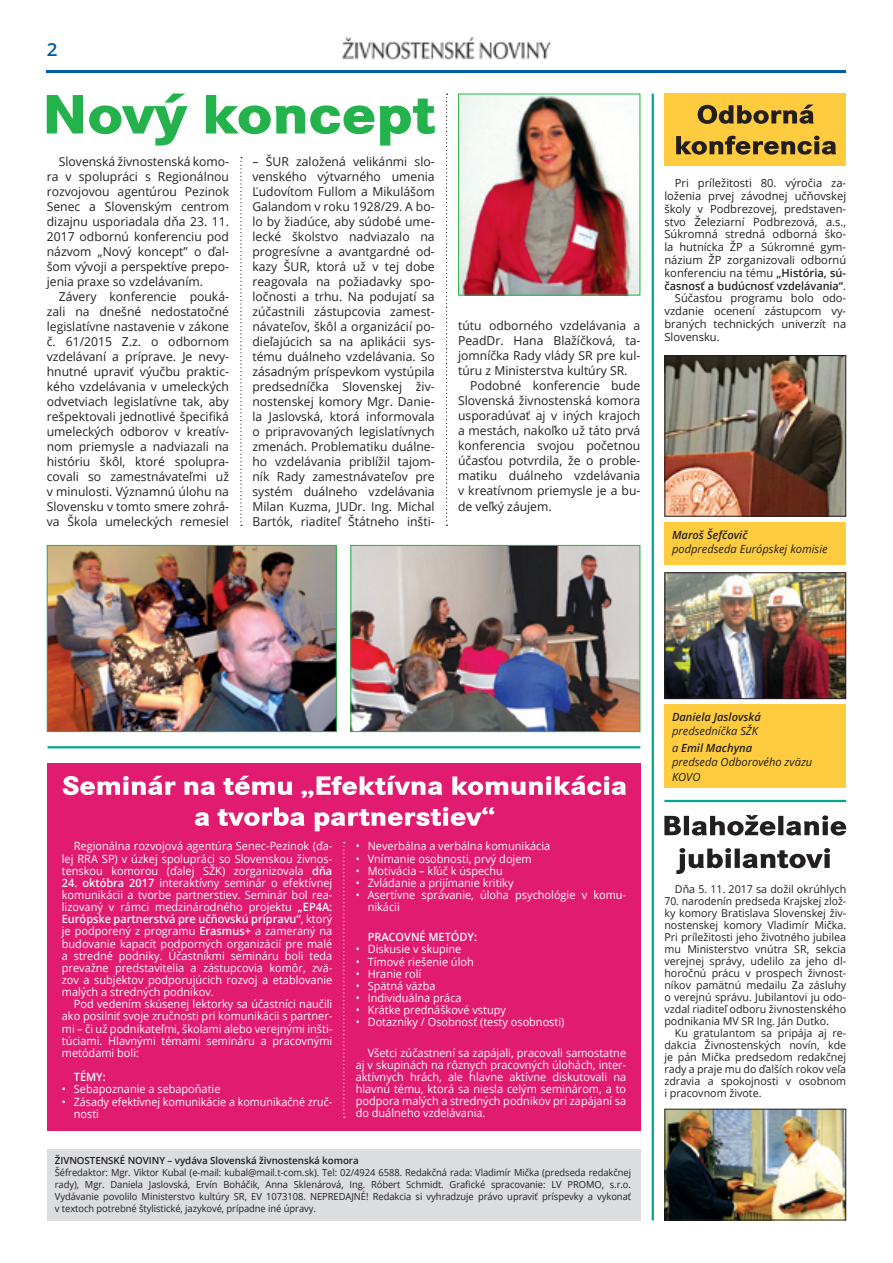
<style>
.page{position:relative;width:893px;height:1263px;background:#fff}
.page>*{position:absolute;margin:0;border:0;box-sizing:border-box;transform-origin:0 0}
.t1{font:600 18px "Open Sans";color:#015aaa;scale:1.05 1}
.t2{font:12.3px/15px "Open Sans";color:#231f20;text-align:justify}
.t3{font:11.4px/12.1px "Open Sans";color:#fff;text-align:justify;scale:.96 1}
.t4{font:11.4px/12.1px "Open Sans";color:#fff;scale:.94 1}
.t5{font:600 11.4px "Open Sans";color:#fff;scale:.96 1}
.t6{font:11.25px "Open Sans";color:#231f20}
.t7{font:italic 11.25px/17.2px "Open Sans";color:#231f20}
.t8{font:600 11.25px "Open Sans";color:#231f20}
.t9{font:italic 600 11.25px "Open Sans";color:#231f20}
.t10{font:10.8px/12px "Open Sans";color:#231f20;text-align:justify;scale:.96 1}
.t11{font:10.8px/12px "Open Sans";color:#231f20;text-align:justify}
.t12{font:9.75px/12px "Open Sans";letter-spacing:-.005em;color:#231f20;text-align:justify;scale:.96 1}
.t13{font:600 9.75px "Open Sans";letter-spacing:-.005em;color:#231f20}
.s1{font-weight:600}
.s2{font-weight:400}
</style>
<div class="page">
<hr style="left:47px;top:70px;width:799px;height:3px;background:#015aaa">
<img style="left:341px;top:36px;width:210px;height:24px">
<div style="left:47px;top:1149px;width:593px;height:71px;background:#dcdddf"></div>
<div style="left:664px;top:94px;width:182px;height:72px;background:#fecc3e"></div>
<hr style="left:48px;top:746px;width:592px;height:2px;background:#00a78e">
<svg style="left:240px;top:157px;width:2px;height:369px"></svg>
<svg style="left:446px;top:94px;width:2px;height:432px"></svg>
<img style="left:49px;top:547px;width:286px;height:183px">
<div style="left:47px;top:545px;width:290px;height:187px;border:1px solid #23b24b"></div>
<div style="left:47px;top:763px;width:593px;height:368px;background:#e11b70"></div>
<svg style="left:343px;top:842px;width:2px;height:276px"></svg>
<svg style="left:63px;top:776px;width:563px;height:22px"></svg>
<svg style="left:195px;top:807px;width:299px;height:24px"></svg>
<hr style="left:652px;top:94px;width:2px;height:1126px;background:#00a78e">
<img style="left:352px;top:547px;width:286px;height:183px">
<div style="left:350px;top:545px;width:290px;height:187px;border:1px solid #23b24b"></div>
<img style="left:460px;top:96px;width:178px;height:198px">
<div style="left:458px;top:94px;width:182px;height:202px;border:1px solid #23b24b"></div>
<svg style="left:47px;top:94px;width:388px;height:52px"></svg>
<svg style="left:698px;top:105px;width:116px;height:19px"></svg>
<svg style="left:676px;top:136px;width:160px;height:19px"></svg>
<div style="left:664px;top:522px;width:182px;height:43px;background:#fecc3e"></div>
<div style="left:664px;top:704px;width:182px;height:84px;background:#fecc3e"></div>
<img style="left:666px;top:357px;width:178px;height:158px">
<div style="left:664px;top:355px;width:182px;height:162px;border:1px solid #231f20"></div>
<img style="left:666px;top:574px;width:178px;height:123px">
<div style="left:664px;top:572px;width:182px;height:127px;border:1px solid #231f20"></div>
<img style="left:666px;top:1111px;width:178px;height:107px">
<div style="left:664px;top:1109px;width:182px;height:111px;border:1px solid #231f20"></div>
<hr style="left:664px;top:800px;width:182px;height:2px;background:#00a78e">
<svg style="left:664px;top:815px;width:182px;height:20px"></svg>
<svg style="left:676px;top:848px;width:154px;height:26px"></svg>
<h1 class="t1" style="left:47px;top:37px;width:12px">2</h1>
<p class="t2" style="left:47px;top:153px;width:184px;text-indent:12px">Slovenská živnostenská komo&shy;ra v spolupráci s Regionálnou rozvojovou agentúrou Pezinok Senec a Slovenským centrom dizajnu usporiadala dňa 23. 11.<br>2017 odbornú konferenciu pod názvom „Nový koncept” o ďal&shy;šom vývoji a perspektíve prepo&shy;jenia praxe so vzdelávaním.</p>
<p class="t2" style="left:47px;top:288px;width:184px;text-indent:12px">Závery konferencie pouká&shy;zali na dnešné nedostatočné legislatívne nastavenie v zákone č. 61/2015 Z.z. o odbornom vzdelávaní a príprave. Je nevy&shy;hnutné upraviť výučbu praktic&shy;kého vzdelávania v umeleckých odvetviach legislatívne tak, aby rešpektovali jednotlivé špecifiká umeleckých odborov v kreatív&shy;nom priemysle a nadviazali na históriu škôl, ktoré spolupra&shy;covali so zamestnávateľmi už v minulosti. Významnú úlohu na Slovensku v tomto smere zohrá&shy;va Škola umeleckých remesiel</p>
<p class="t2" style="left:252px;top:153px;width:184px">– ŠUR založená velikánmi slo&shy;venského výtvarného umenia Ľudovítom Fullom a Mikulášom Galandom v roku 1928/29. A bo&shy;lo by žiadúce, aby súdobé ume&shy;lecké školstvo nadviazalo na progresívne a avantgardné od&shy;kazy ŠUR, ktorá už v tej dobe reagovala na požiadavky spo&shy;ločnosti a trhu. Na podujatí sa zúčastnili zástupcovia zamest&shy;návateľov, škôl a organizácií po&shy;dieľajúcich sa na aplikácii sys&shy;tému duálneho vzdelávania. So zásadným príspevkom vystúpila predsedníčka Slovenskej živ&shy;nostenskej komory Mgr. Danie&shy;la Jaslovská, ktorá informovala o pripravovaných legislatívnych zmenách. Problematiku duálne&shy;ho vzdelávania priblížil tajom&shy;ník Rady zamestnávateľov pre systém duálneho vzdelávania Milan Kuzma, JUDr. Ing. Michal Bartók, riaditeľ Štátneho inšti-</p>
<p class="t2" style="left:458px;top:318px;width:184px">tútu odborného vzdelávania a PeadDr. Hana Blažíčková, ta&shy;jomníčka Rady vlády SR pre kul&shy;túru z Ministerstva kultúry SR.</p>
<p class="t2" style="left:458px;top:378px;width:184px;text-indent:12px">Podobné konferencie bude Slovenská živnostenská komora usporadúvať aj v iných krajoch a mestách, nakoľko už táto prvá konferencia svojou početnou účasťou potvrdila, že o proble&shy;matiku duálneho vzdelávania v kreatívnom priemysle je a bu&shy;de veľký záujem.</p>
<p class="t6" style="left:675px;top:176px;width:173px">Pri príležitosti 80. výročia za-</p>
<p class="t6" style="left:664px;top:188px;width:183px">loženia prvej závodnej učňovskej</p>
<p class="t6" style="left:664px;top:201px;width:183px">školy v Podbrezovej, predstaven-</p>
<p class="t6" style="left:664px;top:214px;width:183px">stvo Železiarní Podbrezová, a.s.,</p>
<p class="t6" style="left:664px;top:227px;width:183px">Súkromná stredná odborná ško-</p>
<p class="t6" style="left:664px;top:239px;width:183px">la hutnícka ŽP a Súkromné gym-</p>
<p class="t6" style="left:664px;top:252px;width:183px">názium ŽP zorganizovali odbornú</p>
<p class="t6" style="left:664px;top:265px;width:183px">konferenciu na tému <span class="s1">„História, sú-</span></p>
<p class="t8" style="left:664px;top:278px;width:183px">časnosť a budúcnosť vzdelávania“<span class="s2">.</span></p>
<p class="t6" style="left:675px;top:290px;width:173px">Súčasťou programu bolo odo-</p>
<p class="t6" style="left:664px;top:303px;width:183px">vzdanie ocenení zástupcom vy-</p>
<p class="t6" style="left:664px;top:316px;width:183px">braných technických univerzít na</p>
<p class="t6" style="left:664px;top:329px;width:57px">Slovensku.</p>
<p class="t9" style="left:672px;top:527px;width:77px">Maroš Šefčovič</p>
<p class="t7" style="left:672px;top:540px;width:157px">podpredseda Európskej komisie</p>
<p class="t3" style="left:62px;top:840px;width:283px;text-indent:12px">Regionálna rozvojová agentúra Senec-Pezinok (ďa&shy;lej RRA SP) v úzkej spolupráci so Slovenskou živnos&shy;tenskou komorou (ďalej SŽK) zorganizovala <span class="s1">dňa</span></p>
<p class="t3" style="left:62px;top:876px;width:283px"><span class="s1">24. októbra 2017</span> interaktívny seminár o efektívnej komunikácii a tvorbe partnerstiev. Seminár bol rea&shy;lizovaný v rámci medzinárodného projektu <span class="s1">„EP4A:<br>Európske partnerstvá pre učňovskú prípravu“</span>, ktorý je podporený z programu <span class="s1">Erasmus+</span> a zameraný na budovanie kapacít podporných organizácií pre malé a stredné podniky. Účastníkmi semináru boli teda prevažne predstavitelia a zástupcovia komôr, zvä&shy;zov a subjektov podporujúcich rozvoj a etablovanie malých a stredných podnikov.</p>
<p class="t3" style="left:62px;top:998px;width:283px;text-indent:12px">Pod vedením skúsenej lektorky sa účastníci naučili ako posilniť svoje zručnosti pri komunikácii s partner&shy;mi – či už podnikateľmi, školami alebo verejnými inšti&shy;túciami. Hlavnými témami semináru a pracovnými metódami boli:</p>
<p class="t5" style="left:74px;top:1069px;width:35px">Témy:</p>
<p class="t3" style="left:62px;top:1083px;width:167px">• Sebapoznanie a sebapoňatie</p>
<p class="t4" style="left:74px;top:1095px;width:276px;text-indent:-12px">• Zásady efektívnej komunikácie a komunikačné zruč&shy;nosti</p>
<p class="t3" style="left:356px;top:840px;width:204px">• Neverbálna a verbálna komunikácia</p>
<p class="t3" style="left:356px;top:852px;width:185px">• Vnímanie osobnosti, prvý dojem</p>
<p class="t3" style="left:356px;top:864px;width:155px">• Motivácia – kľúč k úspechu</p>
<p class="t3" style="left:356px;top:876px;width:166px">• Zvládanie a prijímanie kritiky</p>
<p class="t3" style="left:368px;top:888px;width:271px;text-indent:-12px">• Asertívne správanie, úloha psychológie v komu&shy;nikácii</p>
<p class="t5" style="left:368px;top:929px;width:38px">Pracovné</p>
<p class="t5" style="left:429px;top:929px;width:52px">metódy:</p>
<p class="t3" style="left:356px;top:943px;width:112px">• Diskusie v skupine</p>
<p class="t3" style="left:356px;top:955px;width:125px">• Tímové riešenie úloh</p>
<p class="t3" style="left:356px;top:967px;width:70px">• Hranie rolí</p>
<p class="t3" style="left:356px;top:979px;width:85px">• Spätná väzba</p>
<p class="t3" style="left:356px;top:991px;width:112px">• Individuálna práca</p>
<p class="t3" style="left:356px;top:1004px;width:158px">• Krátke prednáškové vstupy</p>
<p class="t3" style="left:356px;top:1016px;width:219px">• Dotazníky / Osobnosť (testy osobnosti)</p>
<p class="t3" style="left:356px;top:1046px;width:283px;text-indent:12px">Všetci zúčastnení sa zapájali, pracovali samostatne aj v skupinách na rôznych pracovných úlohách, inter&shy;aktívnych hrách, ale hlavne aktívne diskutovali na hlavnú tému, ktorá sa niesla celým seminárom, a to podpora malých a stredných podnikov pri zapájaní sa do duálneho vzdelávania.</p>
<p class="t13" style="left:55px;top:1154px;width:305px">ŽIVNOSTENSKÉ NOVINY – vydáva Slovenská živnostenská komora</p>
<p class="t12" style="left:55px;top:1166px;width:602px">Šéfredaktor: Mgr. Viktor Kubal (e-mail: kubal@mail.t-com.sk). Tel: 02/4924 6588. Redakčná rada: Vladimír Mička (predseda redakčnej rady), Mgr. Daniela Jaslovská, Ervín Boháčik, Anna Sklenárová, Ing. Róbert Schmidt. Grafické spracovanie: LV PROMO, s.r.o.<br>Vydávanie povolilo Ministerstvo kultúry SR, EV 1073108. NEPREDAJNÉ! Redakcia si vyhradzuje právo upraviť príspevky a vykonať v textoch potrebné štylistické, jazykové, prípadne iné úpravy.</p>
<p class="t9" style="left:672px;top:709px;width:90px">Daniela Jaslovská</p>
<p class="t7" style="left:672px;top:722px;width:88px">predsedníčka SŽK a <span class="s1">Emil Machyna</span></p>
<p class="t7" style="left:672px;top:755px;width:142px;line-height:14.2px">predseda Odborového zväzu<br>KOVO</p>
<p class="t11" style="left:675px;top:883px;width:173px">Dňa 5. 11. 2017 sa dožil okrúhlych</p>
<p class="t10" style="left:664px;top:895px;width:191px">70. narodenín predseda Krajskej zlož&shy;ky komory Bratislava Slovenskej živ&shy;nostenskej komory Vladimír Mička.<br>Pri príležitosti jeho životného jubilea mu Ministerstvo vnútra SR, sekcia verejnej správy, udelilo za jeho dl&shy;horočnú prácu v prospech živnost&shy;níkov pamätnú medailu Za zásluhy o verejnú správu. Jubilantovi ju odo&shy;vzdal riaditeľ odboru živnostenského podnikania MV SR Ing. Ján Dutko.</p>
<p class="t11" style="left:664px;top:1027px;width:183px;text-indent:10px">Ku gratulantom sa pripája aj re&shy;dakcia Živnostenských novín, kde je pán Mička predsedom redakčnej rady a praje mu do ďalších rokov veľa zdravia a spokojnosti v osobnom i pracovnom živote.</p>
</div>
